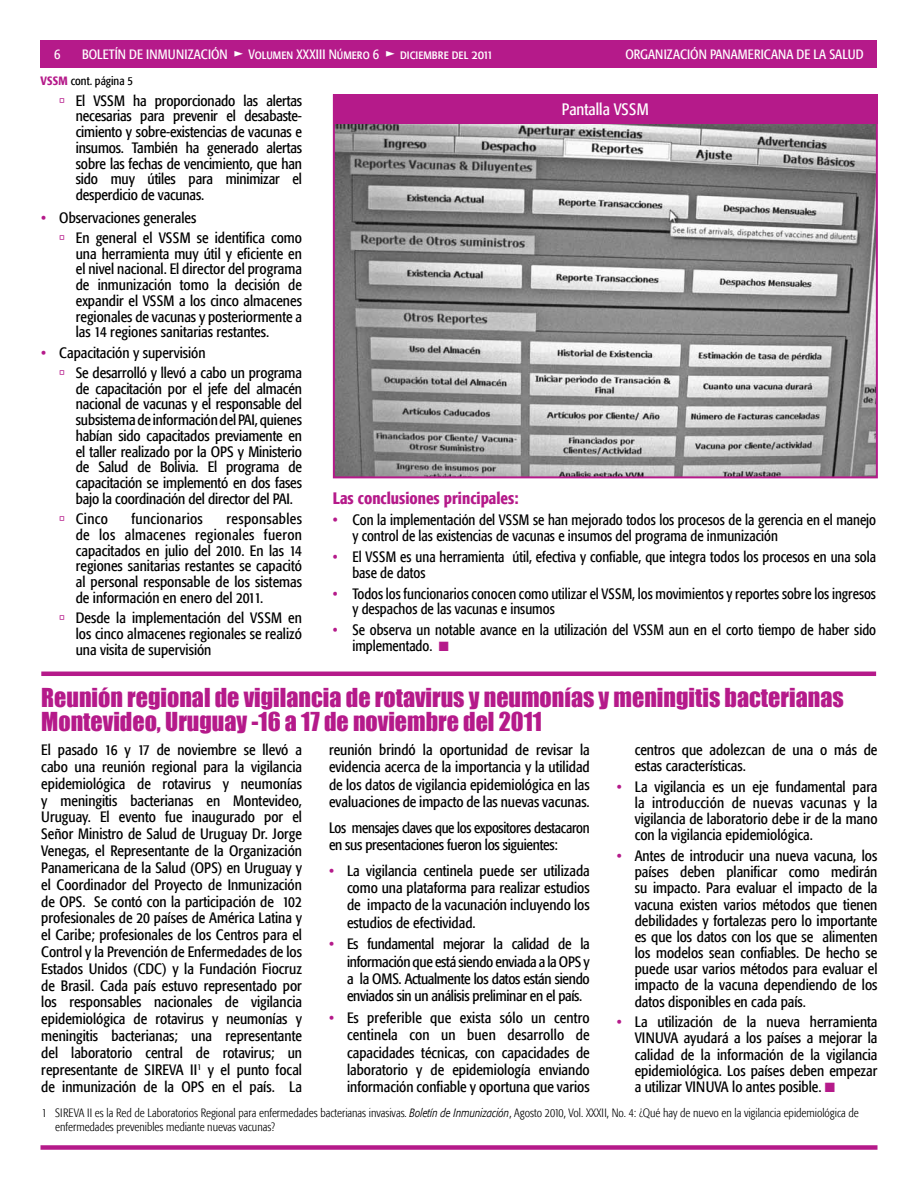
<style>
.page{position:relative;width:918px;height:1188px;background:#fff}
.page>*{position:absolute;margin:0;border:0;box-sizing:border-box;transform-origin:0 0}
.t1{font:24px/24.3px "Impact";color:#b51a8a}
.t2{font:500 condensed 16.5px "Formata";color:#b51a8a}
.t3{font:condensed 16.5px "Formata";color:#fff}
.t4{font:condensed 15px/15.8px "Formata";color:#000;text-align:justify}
.t5{font:condensed 15px/15.8px "Formata";color:#000;scale:.96 1}
.t6{font:condensed 15px/17.2px "Formata";letter-spacing:-.02em;color:#000;scale:.96 1}
.t7{font:condensed 15px "Formata";letter-spacing:.02em;color:#000}
.t8{font:13.5px "Formata Condensed SC";color:#fff}
.t9{font:300 condensed 12px/13.5px "Formata";color:#000}
.t10{font:condensed 12px "Formata";color:#000}
.s1{font-weight:500;color:#b51a8a}
.s2{color:#b51a8a}
.s3{font-size:15.45px;color:#b51a8a}
.s4{font-style:italic}
</style>
<div class="page">
<div style="left:40px;top:1145px;width:838px;height:5px;background:#b51a8a"></div>
<div style="left:40px;top:40px;width:838px;height:28px;background:#b51a8a"></div>
<img style="left:336px;top:124px;width:539px;height:351px">
<div style="left:333px;top:94px;width:545px;height:30px;background:#b51a8a"></div>
<hr style="left:41px;top:672px;width:835px;height:4px;background:#b51a8a">
<p class="t8" style="left:54px;top:46px;width:8px">6</p>
<p class="t8" style="left:82px;top:46px;width:147px">BOLETÍN DE INMUNIZACIÓN</p>
<p class="t8" style="left:249px;top:46px;width:132px">Volumen XXXIII Número 6</p>
<p class="t8" style="left:400px;top:46px;width:93px">diciembre del 2011</p>
<p class="t8" style="left:625px;top:46px;width:240px">ORGANIZACIÓN PANAMERICANA DE LA SALUD</p>
<p class="t10" style="left:40px;top:74px;width:94px"><span class="s1">VSSM</span> cont. página 5</p>
<p class="t4" style="left:76px;top:93px;width:228px">El VSSM ha proporcionado las alertas necesarias para prevenir el desabaste&shy;cimiento y sobre-existencias de vacunas e insumos. También ha generado alertas sobre las fechas de vencimiento, que han sido muy útiles para minimizar el desperdicio de vacunas.</p>
<p class="t4" style="left:76px;top:207px;width:228px;line-height:20.2px;text-indent:-34px"><span class="s2">•</span> Observaciones generales<br>En general el VSSM se identifica como</p>
<p class="t4" style="left:76px;top:246px;width:228px">una herramienta muy útil y eficiente en el nivel nacional. El director del programa de inmunización tomo la decisión de expandir el VSSM a los cinco almacenes regionales de vacunas y posteriormente a las 14 regiones sanitarias restantes.</p>
<p class="t4" style="left:76px;top:342px;width:228px;line-height:20.2px;text-indent:-35px"><span class="s2">•</span> Capacitación y supervisión<br>Se desarrolló y llevó a cabo un programa</p>
<p class="t4" style="left:76px;top:381px;width:228px">de capacitación por el jefe del almacén nacional de vacunas y el responsable del subsistema de información del PAI, quienes habían sido capacitados previamente en el taller realizado por la OPS y Ministerio de Salud de Bolivia. El programa de capacitación se implementó en dos fases bajo la coordinación del director del PAI.</p>
<p class="t4" style="left:76px;top:511px;width:34px">Cinco</p>
<p class="t7" style="left:132px;top:510px;width:73px">funcionarios</p>
<p class="t3" style="left:562px;top:100px;width:88px">Pantalla VSSM</p>
<p class="t2" style="left:333px;top:488px;width:187px">Las conclusiones principales:</p>
<p class="t5" style="left:352px;top:512px;width:547px;text-indent:-20px"><span class="s3">•</span> Con la implementación del VSSM se han mejorado todos los procesos de la gerencia en el manejo y control de las existencias de vacunas e insumos del programa de inmunización</p>
<p class="t5" style="left:352px;top:549px;width:547px;text-indent:-19px"><span class="s2">•</span> El VSSM es una herramienta útil, efectiva y confiable, que integra todos los procesos en una sola base de datos</p>
<p class="t5" style="left:352px;top:586px;width:547px;text-indent:-19px"><span class="s2">•</span> Todos los funcionarios conocen como utilizar el VSSM, los movimientos y reportes sobre los ingresos y despachos de las vacunas e insumos</p>
<p class="t5" style="left:352px;top:622px;width:547px;text-indent:-19px"><span class="s2">•</span> Se observa un notable avance en la utilización del VSSM aun en el corto tiempo de haber sido implementado. <span class="s2">■</span></p>
<p class="t4" style="left:76px;top:511px;width:228px;text-indent:151px">responsables de los almacenes regionales fueron capacitados en julio del 2010. En las 14 regiones sanitarias restantes se capacitó al personal responsable de los sistemas de información en enero del 2011.</p>
<p class="t4" style="left:76px;top:610px;width:228px">Desde la implementación del VSSM en los cinco almacenes regionales se realizó una visita de supervisión</p>
<h1 class="t1" style="left:41px;top:685px;width:804px">Reunión regional de vigilancia de rotavirus y neumonías y meningitis bacterianas<br>Montevideo, Uruguay -16 a 17 de noviembre del 2011</h1>
<p class="t4" style="left:41px;top:741px;width:262px;line-height:16.8px">El pasado 16 y 17 de noviembre se llevó a cabo una reunión regional para la vigilancia epidemiológica de rotavirus y neumonías y meningitis bacterianas en Montevideo, Uruguay. El evento fue inaugurado por el Señor Ministro de Salud de Uruguay Dr. Jorge Venegas, el Representante de la Organización Panamericana de la Salud (OPS) en Uruguay y el Coordinador del Proyecto de Inmunización de OPS. Se contó con la participación de 102 profesionales de 20 países de América Latina y el Caribe; profesionales de los Centros para el Control y la Prevención de Enfermedades de los Estados Unidos (CDC) y la Fundación Fiocruz de Brasil. Cada país estuvo representado por los responsables nacionales de vigilancia epidemiológica de rotavirus y neumonías y meningitis bacterianas; una representante del laboratorio central de rotavirus; un representante de SIREVA II<sup>1</sup> y el punto focal de inmunización de la OPS en el país. La</p>
<p class="t4" style="left:329px;top:741px;width:262px;line-height:17.2px">reunión brindó la oportunidad de revisar la evidencia acerca de la importancia y la utilidad de los datos de vigilancia epidemiológica en las evaluaciones de impacto de las nuevas vacunas.</p>
<p class="t4" style="left:635px;top:742px;width:244px;line-height:16.2px">centros que adolezcan de una o más de estas características.</p>
<p class="t4" style="left:635px;top:779px;width:244px;line-height:16.2px;text-indent:-18px"><span class="s2">•</span> La vigilancia es un eje fundamental para la introducción de nuevas vacunas y la vigilancia de laboratorio debe ir de la mano con la vigilancia epidemiológica.</p>
<p class="t4" style="left:635px;top:848px;width:244px;line-height:16.2px;text-indent:-18px"><span class="s2">•</span> Antes de introducir una nueva vacuna, los países deben planificar como medirán su impacto. Para evaluar el impacto de la vacuna existen varios métodos que tienen debilidades y fortalezas pero lo importante es que los datos con los que se alimenten los modelos sean confiables. De hecho se puede usar varios métodos para evaluar el impacto de la vacuna dependiendo de los datos disponibles en cada país.</p>
<p class="t4" style="left:635px;top:1014px;width:244px;line-height:16.2px;text-indent:-18px"><span class="s2">•</span> La utilización de la nueva herramienta VINUVA ayudará a los países a mejorar la calidad de la información de la vigilancia epidemiológica. Los países deben empezar a utilizar VINUVA lo antes posible. <span class="s2">■</span></p>
<p class="t9" style="left:55px;top:1106px;width:805px;text-indent:-14px">1 SIREVA II es la Red de Laboratorios Regional para enfermedades bacterianas invasivas. <span class="s4">Boletín de Inmunización</span>, Agosto 2010, Vol. XXXII, No. 4: ¿Qué hay de nuevo en la vigilancia epidemiológica de enfermedades prevenibles mediante nuevas vacunas?</p>
<p class="t6" style="left:329px;top:819px;width:273px">Los mensajes claves que los expositores destacaron en sus presentaciones fueron los siguientes:</p>
<p class="t4" style="left:347px;top:862px;width:244px;line-height:17.2px;text-indent:-18px"><span class="s2">•</span> La vigilancia centinela puede ser utilizada como una plataforma para realizar estudios de impacto de la vacunación incluyendo los estudios de efectividad.</p>
<p class="t4" style="left:347px;top:936px;width:244px;line-height:17.2px;text-indent:-18px"><span class="s2">•</span> Es fundamental mejorar la calidad de la información que está siendo enviada a la OPS y a la OMS. Actualmente los datos están siendo enviados sin un análisis preliminar en el país.</p>
<p class="t4" style="left:347px;top:1009px;width:244px;line-height:17.2px;text-indent:-18px"><span class="s2">•</span> Es preferible que exista sólo un centro centinela con un buen desarrollo de capacidades técnicas, con capacidades de laboratorio y de epidemiología enviando información confiable y oportuna que varios</p>
</div>
